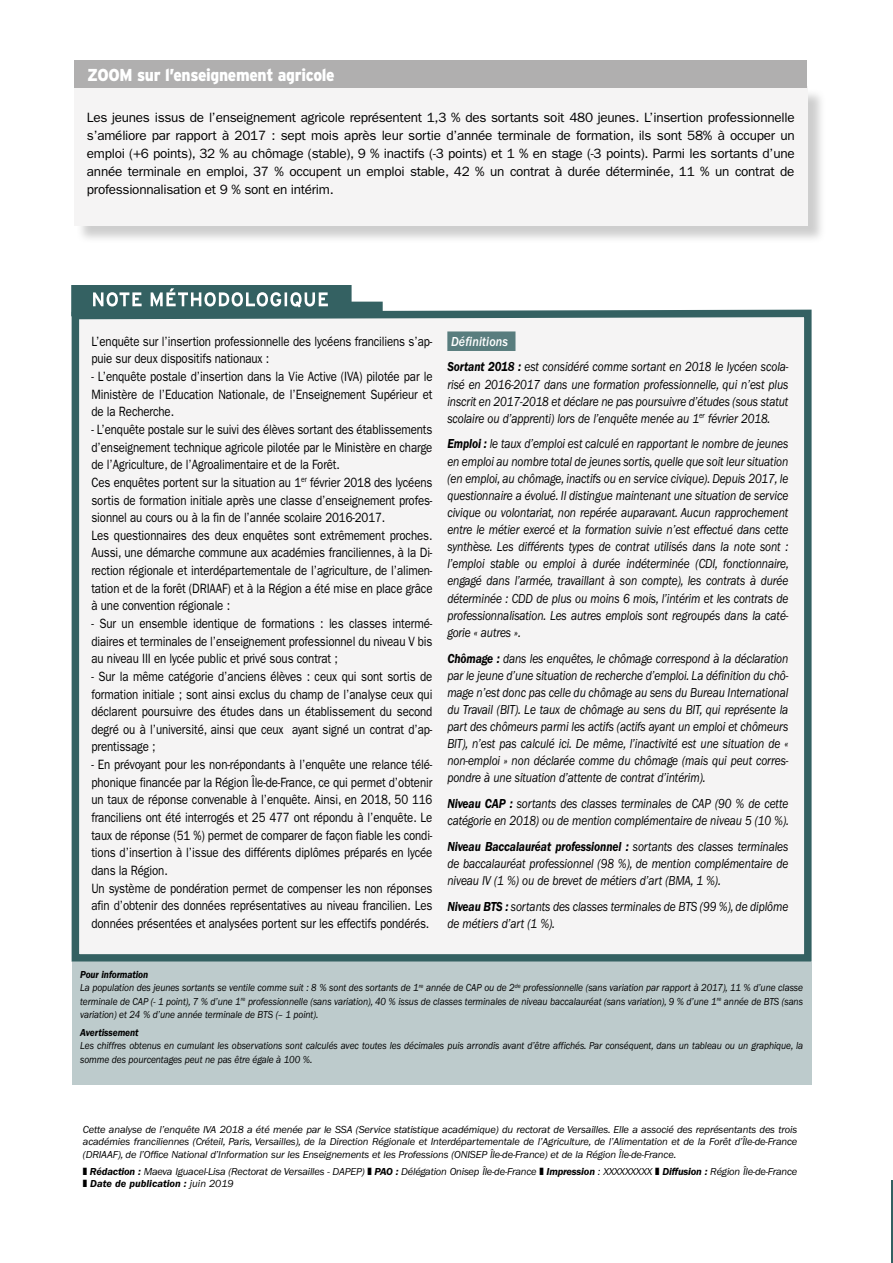
<style>
.page{position:relative;width:893px;height:1263px;background:#fff}
.page>*{position:absolute;margin:0;border:0;box-sizing:border-box;transform-origin:0 0}
.t1{font:900 17.25px "Interstate";letter-spacing:-.02em;color:#fff;scale:.9 1}
.t2{font:13.5px/17.7px "ITC Franklin Gothic Std";letter-spacing:-.01em;color:#000;scale:.85 1}
.t3{font:italic 13.5px/17.1px "ITC Franklin Gothic Std";letter-spacing:-.01em;color:#000;text-align:justify;scale:.85 1}
.t4{font:13.5px/18px "ITC Franklin Gothic Std";letter-spacing:-.01em;color:#000;text-align:justify}
.t5{font:13.5px "ITC Franklin Gothic Std Med It";letter-spacing:.01em;color:#fff;scale:.9 1}
.t6{font:italic 10.5px/12.6px "ITC Franklin Gothic Std";letter-spacing:-.01em;color:#000;text-align:justify}
.t7{font:italic 10.5px/13.5px "ITC Franklin Gothic Std";letter-spacing:-.01em;color:#000;scale:.9 1}
.t8{font:italic 600 10.5px "ITC Franklin Gothic Std";letter-spacing:-.01em;color:#000;scale:.9 1}
.s1{font-weight:600}
</style>
<div class="page">
<div style="left:72px;top:962px;width:740px;height:122px;background:#bdcbcc"></div>
<hr style="left:891px;top:1180px;width:2px;height:83px;background:#346162">
<div style="left:71px;top:309px;width:741px;height:653px;background:#f5f4f4"></div>
<div style="left:447px;top:331px;width:68px;height:20px;background:#597d7e"></div>
<svg style="left:71px;top:285px;width:312px;height:32px"></svg>
<div style="left:76px;top:88px;width:750px;height:156px;background:#9d9d9d;opacity:.5"></div>
<div style="left:74px;top:86px;width:733px;height:139px;background:#f5f4f4"></div>
<div style="left:74px;top:61px;width:733px;height:27px;background:#b0afaf"></div>
<p class="t1" style="left:87px;top:64px;width:277px">ZOOM sur l’enseignement agricole</p>
<p class="t4" style="left:87px;top:108px;width:709px">Les jeunes issus de l’enseignement agricole représentent 1,3 % des sortants soit 480 jeunes. L’insertion professionnelle s’améliore par rapport à 2017 : sept mois après leur sortie d’année terminale de formation, ils sont 58% à occuper un emploi (+6 points), 32 % au chômage (stable), 9 % inactifs (-3 points) et 1 % en stage (-3 points). Parmi les sortants d’une année terminale en emploi, 37 % occupent un emploi stable, 42 % un contrat à durée déterminée, 11 % un contrat de professionnalisation et 9 % sont en intérim.</p>
<p class="t2" style="left:91px;top:332px;width:403px">L’enquête sur l’insertion professionnelle des lycéens franciliens s’ap&shy;puie sur deux dispositifs nationaux :</p>
<p class="t2" style="left:91px;top:368px;width:403px;text-align:justify">- L’enquête postale d’insertion dans la Vie Active (IVA) pilotée par le Ministère de l’Education Nationale, de l’Enseignement Supérieur et de la Recherche.</p>
<p class="t2" style="left:91px;top:421px;width:403px">- L’enquête postale sur le suivi des élèves sortant des établissements d’enseignement technique agricole pilotée par le Ministère en charge de l’Agriculture, de l’Agroalimentaire et de la Forêt.<br>Ces enquêtes portent sur la situation au 1<sup>er</sup> février 2018 des lycéens sortis de formation initiale après une classe d’enseignement profes&shy;sionnel au cours ou à la fin de l’année scolaire 2016-2017.<br>Les questionnaires des deux enquêtes sont extrêmement proches.<br>Aussi, une démarche commune aux académies franciliennes, à la Di&shy;rection régionale et interdépartementale de l’agriculture, de l’alimen&shy;tation et de la forêt (DRIAAF) et à la Région a été mise en place grâce à une convention régionale :</p>
<p class="t2" style="left:91px;top:615px;width:403px;text-align:justify">- Sur un ensemble identique de formations : les classes intermé&shy;diaires et terminales de l’enseignement professionnel du niveau V bis au niveau III en lycée public et privé sous contrat ;</p>
<p class="t2" style="left:91px;top:668px;width:403px;text-align:justify">- Sur la même catégorie d’anciens élèves : ceux qui sont sortis de formation initiale ; sont ainsi exclus du champ de l’analyse ceux qui déclarent poursuivre des études dans un établissement du second degré ou à l’université, ainsi que ceux ayant signé un contrat d’ap&shy;prentissage ;</p>
<p class="t2" style="left:91px;top:756px;width:403px">- En prévoyant pour les non-répondants à l’enquête une relance télé&shy;phonique financée par la Région Île-de-France, ce qui permet d’obtenir un taux de réponse convenable à l’enquête. Ainsi, en 2018, 50 116 franciliens ont été interrogés et 25 477 ont répondu à l’enquête. Le taux de réponse (51 %) permet de comparer de façon fiable les condi&shy;tions d’insertion à l’issue des différents diplômes préparés en lycée dans la Région.<br>Un système de pondération permet de compenser les non réponses afin d’obtenir des données représentatives au niveau francilien. Les données présentées et analysées portent sur les effectifs pondérés.</p>
<p class="t5" style="left:451px;top:334px;width:65px">Définitions</p>
<p class="t3" style="left:447px;top:358px;width:403px"><span class="s1">Sortant 2018 :</span> est considéré comme sortant en 2018 le lycéen scola&shy;risé en 2016-2017 dans une formation professionnelle, qui n’est plus inscrit en 2017-2018 et déclare ne pas poursuivre d’études (sous statut scolaire ou d’apprenti) lors de l’enquête menée au 1<sup>er</sup> février 2018.</p>
<p class="t3" style="left:447px;top:436px;width:403px"><span class="s1">Emploi :</span> le taux d’emploi est calculé en rapportant le nombre de jeunes en emploi au nombre total de jeunes sortis, quelle que soit leur situation (en emploi, au chômage, inactifs ou en service civique). Depuis 2017, le questionnaire a évolué. Il distingue maintenant une situation de service civique ou volontariat, non repérée auparavant. Aucun rapprochement entre le métier exercé et la formation suivie n’est effectué dans cette synthèse. Les différents types de contrat utilisés dans la note sont : l’emploi stable ou emploi à durée indéterminée (CDI, fonctionnaire, engagé dans l’armée, travaillant à son compte), les contrats à durée déterminée : CDD de plus ou moins 6 mois, l’intérim et les contrats de professionnalisation. Les autres emplois sont regroupés dans la caté&shy;gorie « autres ».</p>
<p class="t3" style="left:447px;top:650px;width:403px"><span class="s1">Chômage :</span> dans les enquêtes, le chômage correspond à la déclaration par le jeune d’une situation de recherche d’emploi. La définition du chô&shy;mage n’est donc pas celle du chômage au sens du Bureau International du Travail (BIT). Le taux de chômage au sens du BIT, qui représente la part des chômeurs parmi les actifs (actifs ayant un emploi et chômeurs BIT), n’est pas calculé ici. De même, l’inactivité est une situation de « non-emploi » non déclarée comme du chômage (mais qui peut corres&shy;pondre à une situation d’attente de contrat d’intérim).</p>
<p class="t3" style="left:447px;top:795px;width:403px"><span class="s1">Niveau CAP :</span> sortants des classes terminales de CAP (90 % de cette catégorie en 2018) ou de mention complémentaire de niveau 5 (10 %).</p>
<p class="t3" style="left:447px;top:838px;width:403px"><span class="s1">Niveau Baccalauréat professionnel :</span> sortants des classes terminales de baccalauréat professionnel (98 %), de mention complémentaire de niveau IV (1 %) ou de brevet de métiers d’art (BMA, 1 %).</p>
<p class="t3" style="left:447px;top:898px;width:403px"><span class="s1">Niveau BTS :</span> sortants des classes terminales de BTS (99 %), de diplôme de métiers d’art (1 %).</p>
<p class="t7" style="left:80px;top:967px;width:805px"><span class="s1">Pour information<br></span>La population des jeunes sortants se ventile comme suit : 8 % sont des sortants de 1<sup>re</sup> année de CAP ou de 2<sup>de</sup> professionnelle (sans variation par rapport à 2017), 11 % d’une classe terminale de CAP (- 1 point), 7 % d’une 1<sup>re</sup> professionnelle (sans variation), 40 % issus de classes terminales de niveau baccalauréat (sans variation), 9 % d’une 1<sup>re</sup> année de BTS (sans variation) et 24 % d’une année terminale de BTS (– 1 point).</p>
<p class="t8" style="left:80px;top:1026px;width:66px">Avertissement</p>
<p class="t7" style="left:80px;top:1039px;width:805px">Les chiffres obtenus en cumulant les observations sont calculés avec toutes les décimales puis arrondis avant d’être affichés. Par conséquent, dans un tableau ou un graphique, la somme des pourcentages peut ne pas être égale à 100 %.</p>
<p class="t6" style="left:83px;top:1123px;width:716px">Cette analyse de l’enquête IVA 2018 a été menée par le SSA (Service statistique académique) du rectorat de Versailles. Elle a associé des représentants des trois académies franciliennes (Créteil, Paris, Versailles), de la Direction Régionale et Interdépartementale de l’Agriculture, de l’Alimentation et de la Forêt d’Île-de-France (DRIAAF), de l’Office National d’Information sur les Enseignements et les Professions (ONISEP Île-de-France) et de la Région Île-de-France.</p>
<p class="t6" style="left:83px;top:1165px;width:716px">❚ <span class="s1">Rédaction :</span> Maeva Iguacel-Lisa (Rectorat de Versailles - DAPEP) ❚ <span class="s1">PAO :</span> Délégation Onisep Île-de-France ❚ <span class="s1">Impression</span> : XXXXXXXXX ❚ <span class="s1">Diffusion :</span> Région Île-de-France ❚ <span class="s1">Date de publication :</span> juin 2019</p>
</div>
